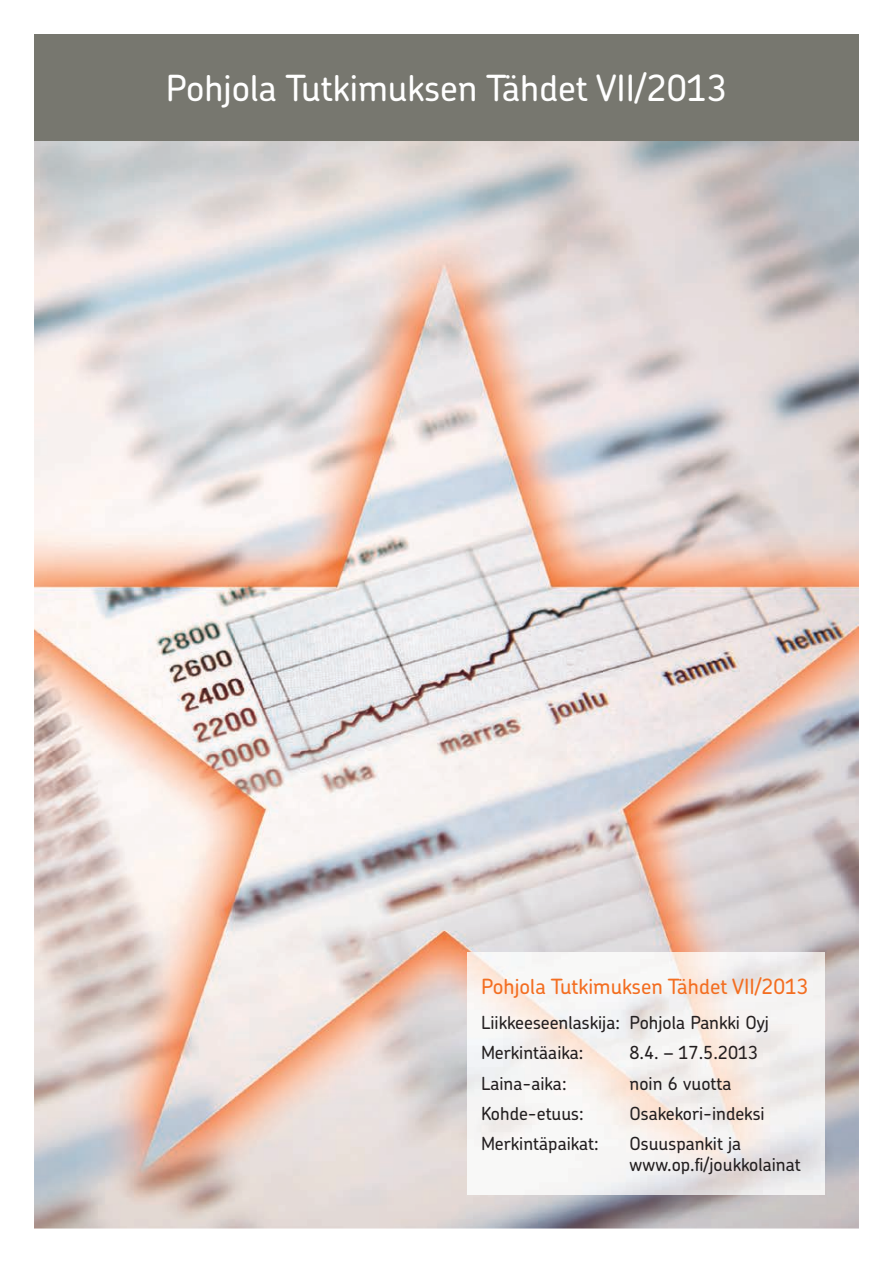
<style>
.page{position:relative;width:893px;height:1263px;background:#fff}
.page>*{position:absolute;margin:0;border:0;box-sizing:border-box;transform-origin:0 0}
.t1{font:500 36px "Chevin Std";color:#fff}
.t2{font:500 21px "Chevin Std";color:#f36e21}
.t3{font:500 18px/30.3px "Chevin Std";color:#231f20}
</style>
<div class="page">
<img style="left:34px;top:140px;width:825px;height:1088px">
<div style="left:34px;top:34px;width:825px;height:106px;background:#77776f"></div>
<img style="left:468px;top:952px;width:357px;height:243px">
<h1 class="t1" style="left:166px;top:64px;width:563px">Pohjola Tutkimuksen Tähdet VII/2013</h1>
<p class="t2" style="left:481px;top:972px;width:329px">Pohjola Tutkimuksen Tähdet VII/2013</p>
<p class="t3" style="left:481px;top:1007px;width:290px">Liikkeeseenlaskija: Pohjola Pankki Oyj<br>Merkintäaika:</p>
<p class="t3" style="left:630px;top:1037px;width:130px">8.4. – 17.5.2013</p>
<p class="t3" style="left:481px;top:1067px;width:87px">Laina-aika:</p>
<p class="t3" style="left:630px;top:1067px;width:104px">noin 6 vuotta</p>
<p class="t3" style="left:481px;top:1098px;width:104px">Kohde-etuus:</p>
<p class="t3" style="left:630px;top:1098px;width:137px">Osakekori-indeksi</p>
<p class="t3" style="left:481px;top:1128px;width:119px">Merkintäpaikat:</p>
<p class="t3" style="left:630px;top:1133px;width:173px;line-height:21px">Osuuspankit ja www.op.fi/joukkolainat</p>
</div>
